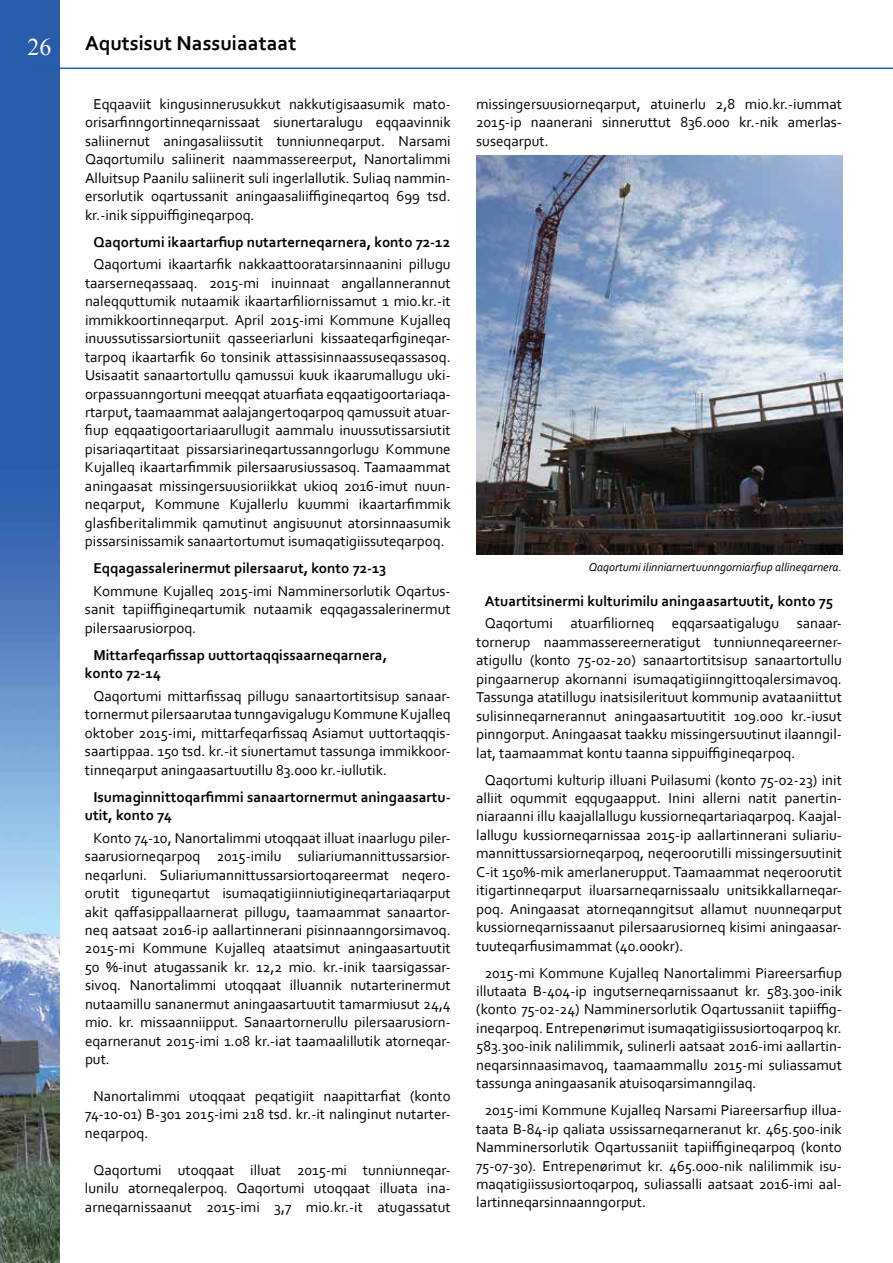
<style>
.page{position:relative;width:893px;height:1263px;background:#fff}
.page>*{position:absolute;margin:0;border:0;box-sizing:border-box;transform-origin:0 0}
.t1{font:24px "Times New Roman";color:#fff}
.t2{font:700 21px "Corbel";color:#000}
.t3{font:15px/18.5px "Corbel";color:#000;text-align:justify}
.t4{font:700 15px/18.5px "Corbel";color:#000}
.t5{font:italic 12px "Corbel";color:#000}
</style>
<div class="page">
<img style="left:0;top:0;width:60px;height:1263px">
<img style="left:476px;top:156px;width:367px;height:398px">
<hr style="left:32px;top:68px;width:861px;height:1px;background:#255caa">
<h1 class="t1" style="left:28px;top:31px;width:25px">26</h1>
<h2 class="t2" style="left:85px;top:30px;width:213px">Aqutsisut Nassuiaataat</h2>
<p class="t3" style="left:85px;top:94px;width:367px;text-indent:9px">Eqqaaviit kingusinnerusukkut nakkutigisaasumik mato&shy;orisarfinngortinneqarnissaat siunertaralugu eqqaavinnik saliinernut aningasaliissutit tunniunneqarput. Narsami Qaqortumilu saliinerit naammassereerput, Nanortalimmi Alluitsup Paanilu saliinerit suli ingerlallutik. Suliaq nammin&shy;ersorlutik oqartussanit aningaasaliiffigineqartoq 699 tsd. kr.-inik sippuiffigineqarpoq.</p>
<p class="t4" style="left:94px;top:232px;width:358px">Qaqortumi ikaartarfiup nutarterneqarnera, konto 72-12</p>
<p class="t3" style="left:85px;top:255px;width:367px;text-align:center">Qaqortumi ikaartarfik nakkaattooratarsinnaanini pillugu taarserneqassaaq. 2015-mi inuinnaat angallannerannut naleqquttumik nutaamik ikaartarfiliornissamut 1 mio.kr.-it immikkoortinneqarput. April 2015-imi Kommune Kujalleq inuussutissarsiortuniit qasseeriarluni kissaateqarfigineqar&shy;tarpoq ikaartarfik 60 tonsinik attassisinnaassuseqassasoq.<br>Usisaatit sanaartortullu qamussui kuuk ikaarumallugu uki&shy;orpassuanngortuni meeqqat atuarfiata eqqaatigoortariaqa&shy;rtarput, taamaammat aalajangertoqarpoq qamussuit atuar&shy;fiup eqqaatigoortariaarullugit aammalu inuussutissarsiutit pisariaqartitaat pissarsiarineqartussanngorlugu Kommune Kujalleq ikaartarfimmik pilersaarusiussasoq. Taamaammat aningaasat missingersuusioriikkat ukioq 2016-imut nuun&shy;neqarput, Kommune Kujallerlu kuummi ikaartarfimmik glasfiberitalimmik qamutinut angisuunut atorsinnaasumik pissarsinissamik sanaartortumut isumaqatigiissuteqarpoq.</p>
<p class="t4" style="left:93px;top:558px;width:295px">Eqqagassalerinermut pilersaarut, konto 72-13</p>
<p class="t3" style="left:85px;top:581px;width:367px;text-indent:9px">Kommune Kujalleq 2015-imi Namminersorlutik Oqartus&shy;sanit tapiiffigineqartumik nutaamik eqqagassalerinermut pilersaarusiorpoq.</p>
<p class="t4" style="left:85px;top:645px;width:304px;text-indent:9px">Mittarfeqarfissap uuttortaqqissaarneqarnera, konto 72-14</p>
<p class="t3" style="left:85px;top:686px;width:367px;text-indent:9px">Qaqortumi mittarfissaq pillugu sanaartortitsisup sanaar&shy;tornermut pilersaarutaa tunngavigaluguKommune Kujalleq oktober 2015-imi, mittarfeqarfissaq Asiamut uuttortaqqis&shy;saartippaa. 150 tsd. kr.-it siunertamut tassunga immikkoor&shy;tinneqarput aningaasartuutillu 83.000 kr.-iullutik.</p>
<p class="t4" style="left:85px;top:787px;width:367px;text-indent:9px">Isumaginnittoqarfimmi sanaartornermut aningaasartu&shy;utit, konto 74</p>
<p class="t3" style="left:85px;top:828px;width:367px;text-indent:9px">Konto 74-10, Nanortalimmi utoqqaat illuat inaarlugu piler&shy;saarusiorneqarpoq 2015-imilu suliariumannittussarsior&shy;neqarluni. Suliariumannittussarsiortoqareermat neqero&shy;orutit tiguneqartut isumaqatigiinniutigineqartariaqarput akit qaffasippallaarnerat pillugu, taamaammat sanaartor&shy;neq aatsaat 2016-ip aallartinnerani pisinnaanngorsimavoq.<br>2015-mi Kommune Kujalleq ataatsimut aningaasartuutit 50 %-inut atugassanik kr. 12,2 mio. kr.-inik taarsigassar&shy;sivoq. Nanortalimmi utoqqaat illuannik nutarterinermut nutaamillu sananermut aningaasartuutit tamarmiusut 24,4 mio. kr. missaanniipput. Sanaartornerullu pilersaarusiorn&shy;eqarneranut 2015-imi 1.08 kr.-iat taamaalillutik atorneqar&shy;put.</p>
<p class="t3" style="left:85px;top:1086px;width:367px;text-indent:9px">Nanortalimmi utoqqaat peqatigiit naapittarfiat (konto 74-10-01) B-301 2015-imi 218 tsd. kr.-it nalinginut nutarter&shy;neqarpoq.</p>
<p class="t3" style="left:85px;top:1160px;width:367px;text-align:center">Qaqortumi utoqqaat illuat 2015-mi tunniunneqar&shy;lunilu atorneqalerpoq. Qaqortumi utoqqaat illuata ina&shy;arneqarnissaanut 2015-imi 3,7 mio.kr.-it atugassatut</p>
<p class="t3" style="left:476px;top:94px;width:367px">missingersuusiorneqarput, atuinerlu 2,8 mio.kr.-iummat 2015-ip naanerani sinneruttut 836.000 kr.-nik amerlas&shy;suseqarput.</p>
<p class="t5" style="left:589px;top:560px;width:255px">Qaqortumi ilinniarnertuunngorniarfiup allineqarnera.</p>
<p class="t4" style="left:485px;top:591px;width:350px">Atuartitsinermi kulturimilu aningaasartuutit, konto 75</p>
<p class="t3" style="left:476px;top:614px;width:367px;text-indent:9px">Qaqortumi atuarfiliorneq eqqarsaatigalugu sanaar&shy;tornerup naammassereerneratigut tunniunneqareerner&shy;atigullu (konto 75-02-20) sanaartortitsisup sanaartortullu pingaarnerup akornanni isumaqatigiinngittoqalersimavoq.<br>Tassunga atatillugu inatsisilerituut kommunip avataaniittut sulisinneqarnerannut aningaasartuutitit 109.000 kr.-iusut pinngorput. Aningaasat taakku missingersuutinut ilaanngil&shy;lat, taamaammat kontu taanna sippuiffigineqarpoq.</p>
<p class="t3" style="left:476px;top:770px;width:367px;text-indent:9px">Qaqortumi kulturip illuani Puilasumi (konto 75-02-23) init alliit oqummit eqqugaapput. Inini allerni natit panertin&shy;niaraanni illu kaajallallugu kussiorneqartariaqarpoq. Kaajal&shy;lallugu kussiorneqarnissaa 2015-ip aallartinnerani suliariu&shy;mannittussarsiorneqarpoq, neqeroorutilli missingersuutinit C-it 150%-mik amerlanerupput. Taamaammat neqeroorutit itigartinneqarput iluarsarneqarnissaalu unitsikkallarneqar&shy;poq. Aningaasat atorneqanngitsut allamut nuunneqarput kussiorneqarnissaanut pilersaarusiorneq kisimi aningaasar&shy;tuuteqarfiusimammat (40.000kr).</p>
<p class="t3" style="left:476px;top:963px;width:367px;text-indent:9px">2015-mi Kommune Kujalleq Nanortalimmi Piareersarfiup illutaata B-404-ip ingutserneqarnissaanut kr. 583.300-inik (konto 75-02-24) Namminersorlutik Oqartussaniit tapiiffig&shy;ineqarpoq. Entrepenørimut isumaqatigiissusiortoqarpoq kr.<br>583.300-inik nalilimmik, sulinerli aatsaat 2016-imi aallartin&shy;neqarsinnaasimavoq, taamaammallu 2015-mi suliassamut tassunga aningaasanik atuisoqarsimanngilaq.</p>
<p class="t3" style="left:476px;top:1101px;width:367px;text-indent:9px">2015-imi Kommune Kujalleq Narsami Piareersarfiup illua&shy;taata B-84-ip qaliata ussissarneqarneranut kr. 465.500-inik Namminersorlutik Oqartussaniit tapiiffigineqarpoq (konto 75-07-30). Entrepenørimut kr. 465.000-nik nalilimmik isu&shy;maqatigiissusiortoqarpoq, suliassalli aatsaat 2016-imi aal&shy;lartinneqarsinnaanngorput.</p>
</div>
